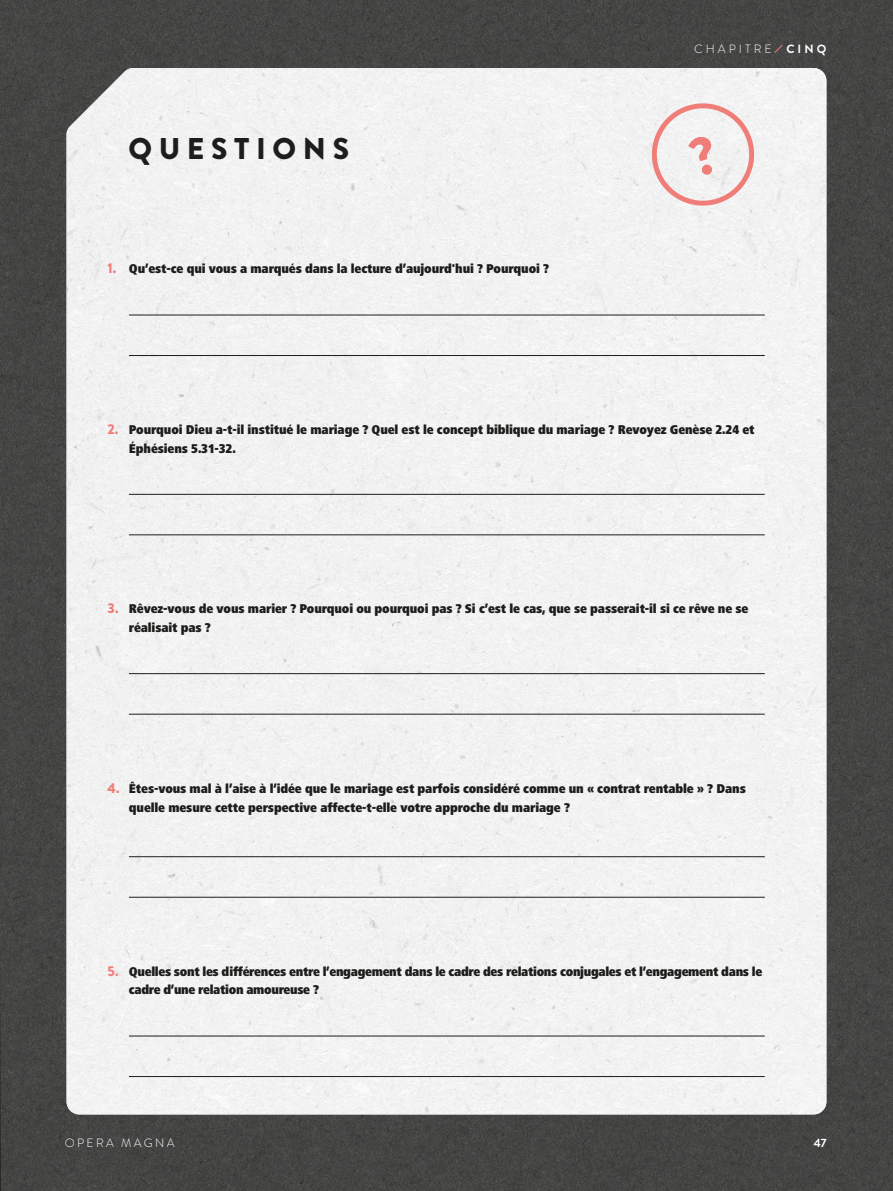
<style>
.page{position:relative;width:893px;height:1191px;background:#fff}
.page>*{position:absolute;margin:0;border:0;box-sizing:border-box;transform-origin:0 0}
.t1{font:900 30px "Brandon Grotesque";letter-spacing:.22em;color:#1d1d1b}
.Questions_list{font:900 condensed 13.2px/18.8px "Frutiger Next Pro";letter-spacing:-.01em;color:#1d1d1b}
.Einf__Abs{font:300 12px "Brandon Grotesque";letter-spacing:.25em;color:#fff}
.Einf__Abs-2{font:300 12px "Brandon Grotesque";letter-spacing:.195em;color:#fff}
.Einf__Abs-3{font:700 12px "Brandon Grotesque";color:#fff}
.s1{font-family:"Brandon Grotesque";font-stretch:normal;font-size:14.25px;color:#ef7d78}
.s2{font-weight:700}
</style>
<div class="page">
<img style="left:0;top:0;width:893px;height:1191px">
<div style="left:67px;top:68px;width:759px;height:1046px;background:#f2f2f2"></div>
<hr style="left:129px;top:315px;width:636px;height:1px;background:#1d1d1b">
<hr style="left:129px;top:355px;width:636px;height:1px;background:#1d1d1b">
<hr style="left:129px;top:494px;width:636px;height:1px;background:#1d1d1b">
<hr style="left:129px;top:534px;width:636px;height:1px;background:#1d1d1b">
<hr style="left:129px;top:673px;width:636px;height:1px;background:#1d1d1b">
<hr style="left:129px;top:714px;width:636px;height:1px;background:#1d1d1b">
<hr style="left:129px;top:856px;width:636px;height:1px;background:#1d1d1b">
<hr style="left:129px;top:897px;width:636px;height:1px;background:#1d1d1b">
<hr style="left:129px;top:1035px;width:636px;height:1px;background:#1d1d1b">
<hr style="left:129px;top:1076px;width:636px;height:1px;background:#1d1d1b">
<svg style="left:774px;top:44px;width:9px;height:9px"></svg>
<svg style="left:0;top:879px;width:1px;height:312px"></svg>
<svg style="left:648px;top:100px;width:109px;height:109px"></svg>
<p class="t1" style="left:128px;top:127px;width:222px">QUESTIONS</p>
<p class="Questions_list" style="left:108px;top:260px;width:443px"><span class="s1">1.</span> Qu’est-ce qui vous a marqués dans la lecture d’aujourd'hui ? Pourquoi ?</p>
<p class="Einf__Abs" style="left:694px;top:40px;width:134px">CHAPITRE <span class="s2">CINQ</span></p>
<p class="Questions_list" style="left:129px;top:420px;width:627px;text-indent:-21px"><span class="s1">2.</span> Pourquoi Dieu a-t-il institué le mariage ? Quel est le concept biblique du mariage ? Revoyez Genèse 2.24 et<br>Éphésiens 5.31-32.</p>
<p class="Questions_list" style="left:129px;top:599px;width:621px;text-indent:-21px"><span class="s1">3.</span> Rêvez-vous de vous marier ? Pourquoi ou pourquoi pas ? Si c’est le cas, que se passerait-il si ce rêve ne se réalisait pas ?</p>
<p class="Questions_list" style="left:129px;top:778px;width:618px;line-height:19.5px;text-indent:-21px"><span class="s1">4.</span> Êtes-vous mal à l’aise à l’idée que le mariage est parfois considéré comme un « contrat rentable » ? Dans quelle mesure cette perspective affecte-t-elle votre approche du mariage ?</p>
<p class="Questions_list" style="left:129px;top:962px;width:635px;text-indent:-21px"><span class="s1">5.</span> Quelles sont les différences entre l’engagement dans le cadre des relations conjugales et l’engagement dans le cadre d’une relation amoureuse ?</p>
<p class="Einf__Abs-2" style="left:65px;top:1135px;width:111px">OPERA MAGNA</p>
<p class="Einf__Abs-3" style="left:814px;top:1134px;width:14px">47</p>
</div>
